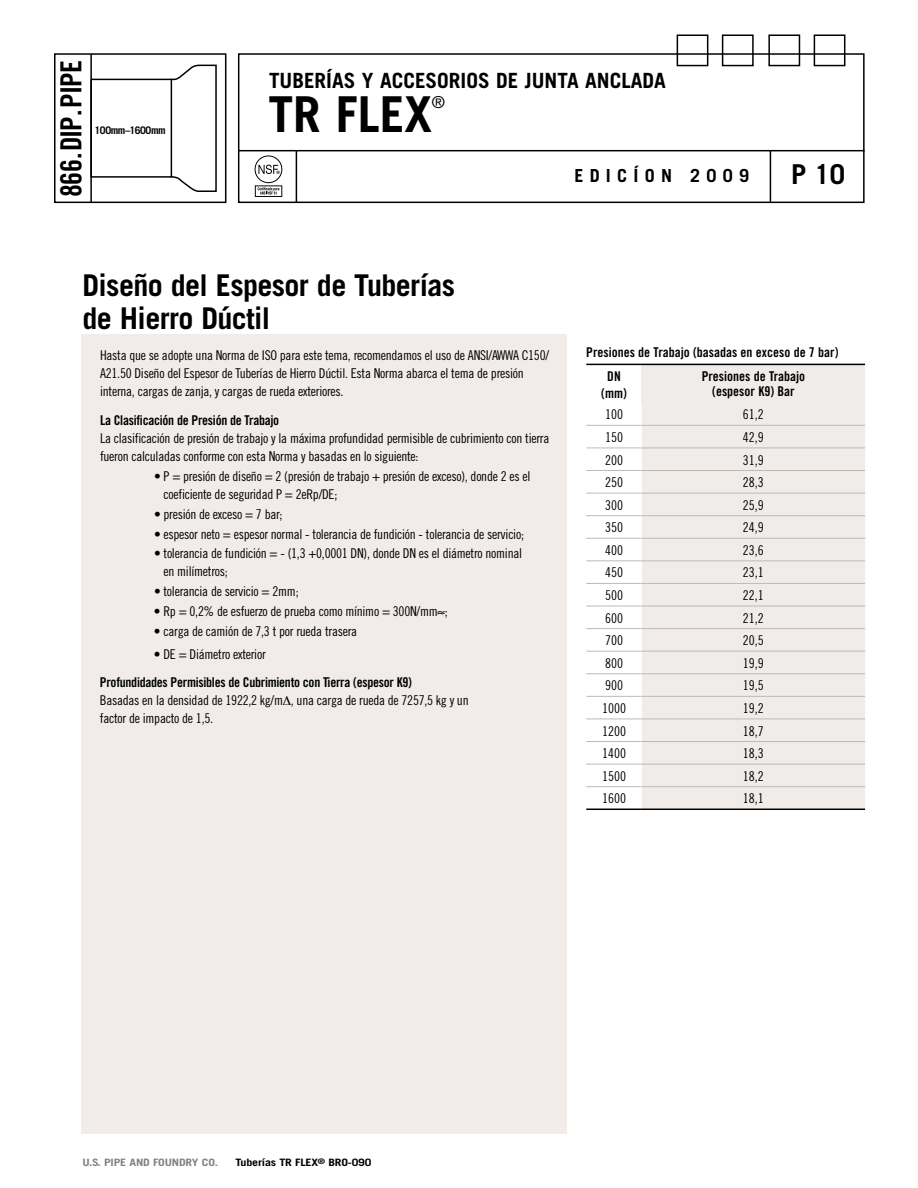
<style>
.page{position:relative;width:918px;height:1188px;background:#fff}
.page>*{position:absolute;margin:0;border:0;box-sizing:border-box;transform-origin:0 0}
.t1{font:700 49.5px "Trade Gothic";color:#000}
.t2{font:700 30px/33px "Trade Gothic";letter-spacing:-.02em;color:#000}
.t3{font:29.1px "Trade Gothic Bold Cond Twenty";letter-spacing:-.03em;color:#000}
.t4{font:700 27.45px "Trade Gothic";color:#000}
.t5{font:700 21px "Trade Gothic";color:#000}
.t6{font:700 18px "Trade Gothic";color:#000}
.t7{font:16.5px "Trade Gothic";color:#000}
.t8{font:13.5px/18px "Trade Gothic Cond Eighteen";letter-spacing:-.02em;color:#000}
.t9{font:13.5px/16.8px "Trade Gothic Bold Cond Twenty";letter-spacing:-.02em;color:#000;text-align:center}
.t10{font:13.5px/15px "Trade Gothic Bold Cond Twenty";color:#000;text-align:center}
.t11{font:700 10.5px "Trade Gothic";letter-spacing:-.04em;color:#000}
.t12{font:700 10.2px "Trade Gothic";letter-spacing:-.015em;color:#000;scale:1.18 1}
.t13{font:700 10.2px "Trade Gothic";letter-spacing:-.015em;color:#808285;scale:1.18 1}
</style>
<div class="page">
<div style="left:54px;top:53px;width:172px;height:150px;border:2px solid #000"></div>
<div style="left:238px;top:53px;width:627px;height:150px;border:2px solid #000"></div>
<hr style="left:239px;top:150px;width:626px;height:1px;background:#000">
<hr style="left:296px;top:151px;width:1px;height:51px;background:#000">
<div style="left:814px;top:34px;width:31px;height:32px;border:2px solid #000"></div>
<div style="left:768px;top:34px;width:32px;height:32px;border:2px solid #000"></div>
<div style="left:722px;top:34px;width:32px;height:32px;border:2px solid #000"></div>
<div style="left:677px;top:34px;width:31px;height:32px;border:2px solid #000"></div>
<hr style="left:770px;top:150px;width:1px;height:52px;background:#000">
<hr style="left:90px;top:54px;width:2px;height:148px;background:#000">
<svg style="left:90px;top:64px;width:127px;height:129px"></svg>
<hr style="left:171px;top:79px;width:1px;height:98px;background:#000">
<svg style="left:255px;top:155px;width:27px;height:42px"></svg>
<div style="left:81px;top:335px;width:486px;height:799px;background:#f1ece9"></div>
<div style="left:642px;top:364px;width:223px;height:40px;background:#f0ece9"></div>
<svg style="left:586px;top:424px;width:56px;height:385px"></svg>
<div style="left:642px;top:404px;width:223px;height:405px;background:#f0ece9"></div>
<hr style="left:586px;top:448px;width:56px;height:1px;background:#c3b9b1">
<hr style="left:642px;top:448px;width:223px;height:1px;background:#c3b9b1">
<hr style="left:586px;top:470px;width:56px;height:1px;background:#c3b9b1">
<hr style="left:642px;top:470px;width:223px;height:1px;background:#c3b9b1">
<hr style="left:586px;top:493px;width:56px;height:1px;background:#c3b9b1">
<hr style="left:642px;top:493px;width:223px;height:1px;background:#c3b9b1">
<hr style="left:586px;top:515px;width:56px;height:1px;background:#c3b9b1">
<hr style="left:642px;top:515px;width:223px;height:1px;background:#c3b9b1">
<hr style="left:586px;top:538px;width:56px;height:1px;background:#c3b9b1">
<hr style="left:642px;top:538px;width:223px;height:1px;background:#c3b9b1">
<hr style="left:586px;top:561px;width:56px;height:1px;background:#c3b9b1">
<hr style="left:642px;top:561px;width:223px;height:1px;background:#c3b9b1">
<hr style="left:586px;top:583px;width:56px;height:1px;background:#c3b9b1">
<hr style="left:642px;top:583px;width:223px;height:1px;background:#c3b9b1">
<hr style="left:586px;top:606px;width:56px;height:1px;background:#c3b9b1">
<hr style="left:642px;top:606px;width:223px;height:1px;background:#c3b9b1">
<hr style="left:586px;top:628px;width:56px;height:1px;background:#c3b9b1">
<hr style="left:642px;top:628px;width:223px;height:1px;background:#c3b9b1">
<hr style="left:586px;top:651px;width:56px;height:1px;background:#c3b9b1">
<hr style="left:642px;top:651px;width:223px;height:1px;background:#c3b9b1">
<hr style="left:586px;top:674px;width:56px;height:1px;background:#c3b9b1">
<hr style="left:642px;top:674px;width:223px;height:1px;background:#c3b9b1">
<hr style="left:586px;top:696px;width:56px;height:1px;background:#c3b9b1">
<hr style="left:642px;top:696px;width:223px;height:1px;background:#c3b9b1">
<hr style="left:586px;top:719px;width:56px;height:1px;background:#c3b9b1">
<hr style="left:642px;top:719px;width:223px;height:1px;background:#c3b9b1">
<hr style="left:586px;top:741px;width:56px;height:1px;background:#c3b9b1">
<hr style="left:642px;top:741px;width:223px;height:1px;background:#c3b9b1">
<hr style="left:586px;top:764px;width:56px;height:1px;background:#c3b9b1">
<hr style="left:642px;top:764px;width:223px;height:1px;background:#c3b9b1">
<hr style="left:586px;top:786px;width:56px;height:1px;background:#c3b9b1">
<hr style="left:642px;top:786px;width:223px;height:1px;background:#c3b9b1">
<hr style="left:586px;top:809px;width:56px;height:1px;background:#000">
<hr style="left:642px;top:809px;width:223px;height:1px;background:#000">
<hr style="left:586px;top:425px;width:56px;height:1px;background:#c3b9b1">
<hr style="left:642px;top:425px;width:223px;height:1px;background:#c3b9b1">
<hr style="left:586px;top:364px;width:56px;height:1px;background:#000">
<hr style="left:642px;top:364px;width:223px;height:1px;background:#000">
<h3 class="t3" style="left:54px;top:197px;width:138px;rotate:-90deg">866.DIP.PIPE</h3>
<p class="t11" style="left:95px;top:124px;width:73px">100mm–1600mm</p>
<h3 class="t5" style="left:269px;top:67px;width:23px">Tuber</h3>
<h3 class="t5" style="left:326px;top:67px;width:78px">ías y Accesorios</h3>
<h3 class="t5" style="left:496px;top:67px;width:48px">de Junta</h3>
<h3 class="t5" style="left:585px;top:67px;width:24px">Anclada</h3>
<h1 class="t1" style="left:268px;top:84px;width:165px">TR FLEX</h1>
<p class="t7" style="left:432px;top:92px;width:15px">®</p>
<h3 class="t6" style="left:574px;top:165px;width:14px">edic</h3>
<h3 class="t6" style="left:634px;top:165px;width:25px">Í on</h3>
<h3 class="t6" style="left:690px;top:165px;width:60px">2009</h3>
<h3 class="t4" style="left:791px;top:158px;width:56px">P 10</h3>
<h2 class="t2" style="left:82px;top:268px;width:374px">Diseño del Espesor de Tuberías de Hierro Dúctil</h2>
<p class="t8" style="left:100px;top:346px;width:451px">Hasta que se adopte una Norma de ISO para este tema, recomendamos el uso de ANSI/AWWA C150/<br>A21.50 Diseño del Espesor de Tuberías de Hierro Dúctil. Esta Norma abarca el tema de presión interna, cargas de zanja, y cargas de rueda exteriores.</p>
<p class="t9" style="left:100px;top:412px;width:181px">La Clasificación de Presión de Trabajo</p>
<p class="t8" style="left:100px;top:429px;width:451px">La clasificación de presión de trabajo y la máxima profundidad permisible de cubrimiento con tierra fueron calculadas conforme con esta Norma y basadas en lo siguiente:</p>
<p class="t8" style="left:164px;top:467px;width:368px;text-indent:-9px">• P = presión de diseño = 2 (presión de trabajo + presión de exceso), donde 2 es el coeficiente de seguridad P = 2eRp/DE;</p>
<p class="t8" style="left:154px;top:505px;width:130px">• presión de exceso = 7 bar;</p>
<p class="t8" style="left:154px;top:525px;width:371px">• espesor neto = espesor normal - tolerancia de fundición - tolerancia de servicio;</p>
<p class="t8" style="left:164px;top:544px;width:360px;text-indent:-9px">• tolerancia de fundición = - (1,3 +0,0001 DN), donde DN es el diámetro nominal en milímetros;</p>
<p class="t8" style="left:154px;top:582px;width:146px">• tolerancia de servicio = 2mm;</p>
<p class="t8" style="left:154px;top:602px;width:295px">• Rp = 0,2% de esfuerzo de prueba como mínimo = 300N/mm≈;</p>
<p class="t8" style="left:154px;top:622px;width:205px">• carga de camión de 7,3 t por rueda trasera</p>
<p class="t8" style="left:154px;top:645px;width:113px">• DE = Diámetro exterior</p>
<p class="t9" style="left:100px;top:674px;width:314px">Profundidades Permisibles de Cubrimiento con Tierra (espesor K9)</p>
<p class="t8" style="left:100px;top:691px;width:370px">Basadas en la densidad de 1922,2 kg/m∆, una carga de rueda de 7257,5 kg y un factor de impacto de 1,5.</p>
<p class="t10" style="left:586px;top:345px;width:254px">Presiones de Trabajo (basadas en exceso de 7 bar)</p>
<p class="t9" style="left:601px;top:367px;width:27px">DN (mm)</p>
<p class="t10" style="left:702px;top:368px;width:105px">Presiones de Trabajo (espesor K9) Bar</p>
<p class="t8" style="left:605px;top:405px;width:19px">100</p>
<p class="t8" style="left:743px;top:405px;width:22px">61,2</p>
<p class="t8" style="left:605px;top:428px;width:19px">150</p>
<p class="t8" style="left:743px;top:428px;width:22px">42,9</p>
<p class="t8" style="left:605px;top:451px;width:19px">200</p>
<p class="t8" style="left:743px;top:451px;width:22px">31,9</p>
<p class="t8" style="left:605px;top:473px;width:19px">250</p>
<p class="t8" style="left:743px;top:473px;width:22px">28,3</p>
<p class="t8" style="left:605px;top:496px;width:19px">300</p>
<p class="t8" style="left:743px;top:496px;width:22px">25,9</p>
<p class="t8" style="left:605px;top:518px;width:19px">350</p>
<p class="t8" style="left:743px;top:518px;width:22px">24,9</p>
<p class="t8" style="left:605px;top:541px;width:19px">400</p>
<p class="t8" style="left:743px;top:541px;width:22px">23,6</p>
<p class="t8" style="left:605px;top:563px;width:19px">450</p>
<p class="t8" style="left:743px;top:563px;width:22px">23,1</p>
<p class="t8" style="left:605px;top:586px;width:19px">500</p>
<p class="t8" style="left:743px;top:586px;width:22px">22,1</p>
<p class="t8" style="left:605px;top:609px;width:19px">600</p>
<p class="t8" style="left:743px;top:609px;width:22px">21,2</p>
<p class="t8" style="left:605px;top:631px;width:19px">700</p>
<p class="t8" style="left:743px;top:631px;width:22px">20,5</p>
<p class="t8" style="left:605px;top:654px;width:19px">800</p>
<p class="t8" style="left:743px;top:654px;width:22px">19,9</p>
<p class="t8" style="left:605px;top:676px;width:19px">900</p>
<p class="t8" style="left:743px;top:676px;width:22px">19,5</p>
<p class="t8" style="left:602px;top:699px;width:25px">1000</p>
<p class="t8" style="left:743px;top:699px;width:22px">19,2</p>
<p class="t8" style="left:602px;top:722px;width:25px">1200</p>
<p class="t8" style="left:743px;top:722px;width:22px">18,7</p>
<p class="t8" style="left:602px;top:744px;width:25px">1400</p>
<p class="t8" style="left:743px;top:744px;width:22px">18,3</p>
<p class="t8" style="left:602px;top:767px;width:25px">1500</p>
<p class="t8" style="left:743px;top:767px;width:22px">18,2</p>
<p class="t8" style="left:602px;top:789px;width:25px">1600</p>
<p class="t8" style="left:743px;top:789px;width:22px">18,1</p>
<p class="t13" style="left:82px;top:1156px;width:116px">U.S. PIPE AND FOUNDRY CO.</p>
<p class="t12" style="left:235px;top:1156px;width:117px">Tuberías TR FLEX<sup>®</sup> BRO-090</p>
</div>
